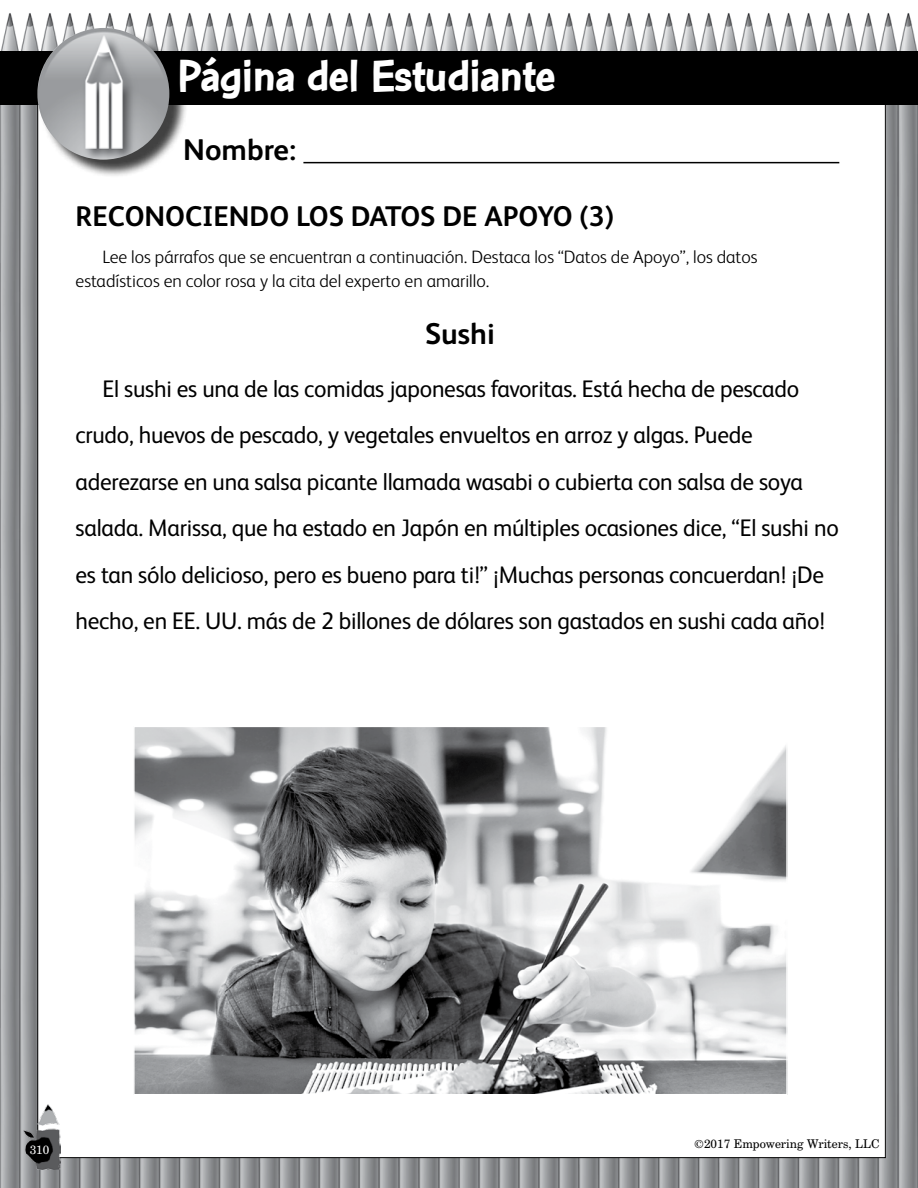
<style>
.page{position:relative;width:918px;height:1188px;background:#fff}
.page>*{position:absolute;margin:0;border:0;box-sizing:border-box;transform-origin:0 0}
.t1{font:700 48px "Con Brush";letter-spacing:-.02em;color:#fff}
.t2{font:700 30px "FS Albert";color:#000}
.t3{font:700 28.5px "FS Albert";color:#000}
.t4{font:24px/46.5px "FS Albert";letter-spacing:-.01em;color:#000}
.t5{font:300 18px/24px "FS Albert";color:#000}
.t6{font:12px "Century Schoolbook BT";color:#000}
.t7{font:12px "Century Schoolbook BT";color:#fff}
</style>
<div class="page">
<img style="left:0;top:13px;width:918px;height:1175px">
<div style="left:38px;top:68px;width:847px;height:1090px;background:#fff"></div>
<div style="left:0;top:51px;width:918px;height:54px;background:#000"></div>
<div style="left:40px;top:30px;width:148px;height:148px;background:#000;opacity:.75"></div>
<img style="left:37px;top:28px;width:132px;height:132px;border-radius:66px">
<img style="left:24px;top:1104px;width:37px;height:66px">
<hr style="left:303px;top:162px;width:536px;height:1px;background:#000">
<img style="left:136px;top:729px;width:649px;height:363px">
<div style="left:133px;top:726px;width:655px;height:369px;border:2px solid #fff"></div>
<h1 class="t1" style="left:177px;top:46px;width:380px">Página del Estudiante</h1>
<p class="t2" style="left:183px;top:129px;width:114px">Nombre:</p>
<p class="t3" style="left:76px;top:197px;width:540px">RECONOCIENDO LOS DATOS DE APOYO (3)</p>
<p class="t5" style="left:76px;top:244px;width:684px;text-indent:27px">Lee los párrafos que se encuentran a continuación. Destaca los “Datos de Apoyo”, los datos estadísticos en color rosa y la cita del experto en amarillo.</p>
<p class="t2" style="left:425px;top:313px;width:71px">Sushi</p>
<p class="t4" style="left:76px;top:364px;width:765px;text-indent:27px">El sushi es una de las comidas japonesas favoritas. Está hecha de pescado crudo, huevos de pescado, y vegetales envueltos en arroz y algas. Puede aderezarse en una salsa picante llamada wasabi o cubierta con salsa de soya salada. Marissa, que ha estado en Japón en múltiples ocasiones dice, “El sushi no es tan sólo delicioso, pero es bueno para ti!” ¡Muchas personas concuerdan! ¡De hecho, en EE. UU. más de 2 billones de dólares son gastados en sushi cada año!</p>
<p class="t7" style="left:30px;top:1142px;width:21px">310</p>
<p class="t6" style="left:694px;top:1136px;width:187px">©2017 Empowering Writers, LLC</p>
</div>
